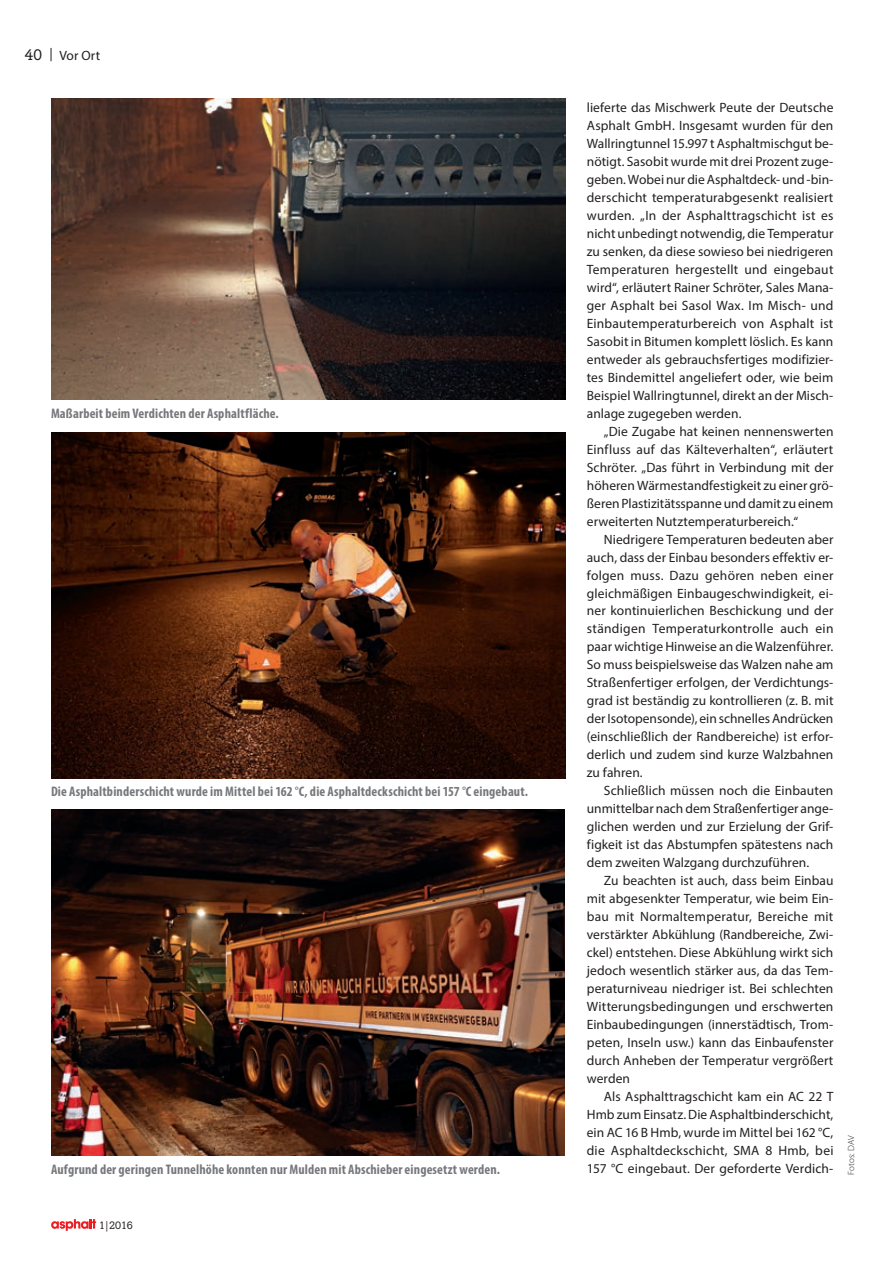
<style>
.page{position:relative;width:893px;height:1263px;background:#fff}
.page>*{position:absolute;margin:0;border:0;box-sizing:border-box;transform-origin:0 0}
.t1{font:300 15px "Calvert";color:#231f20}
.t2{font:700 condensed 13.8px "Myriad Pro";letter-spacing:.01em;color:#76787b}
.t3{font:13.5px/18px "Myriad Pro";letter-spacing:.005em;color:#231f20;text-align:justify}
.t4{font:300 10.5px "Calvert";color:#231f20}
.t5{font:300 9px "Myriad Pro";letter-spacing:.005em;color:#231f20}
</style>
<div class="page">
<svg style="left:51px;top:48px;width:1px;height:13px"></svg>
<svg style="left:51px;top:1219px;width:45px;height:12px"></svg>
<img style="left:51px;top:99px;width:515px;height:301px">
<img style="left:51px;top:433px;width:515px;height:345px">
<img style="left:51px;top:809px;width:514px;height:347px">
<p class="t1" style="left:25px;top:46px;width:19px">40</p>
<p class="t3" style="left:60px;top:46px;width:42px">Vor Ort</p>
<p class="t2" style="left:51px;top:404px;width:229px">Maßarbeit beim Verdichten der Asphaltfläche.</p>
<p class="t2" style="left:51px;top:782px;width:478px">Die Asphaltbinderschicht wurde im Mittel bei 162 °C, die Asphaltdeckschicht bei 157 °C eingebaut.</p>
<p class="t2" style="left:51px;top:1160px;width:451px">Aufgrund der geringen Tunnelhöhe konnten nur Mulden mit Abschieber eingesetzt werden.</p>
<p class="t4" style="left:99px;top:1219px;width:35px">1|2016</p>
<p class="t3" style="left:587px;top:98px;width:248px">lieferte das Mischwerk Peute der Deutsche Asphalt GmbH. Insgesamt wurden für den Wallringtunnel 15.997 t Asphaltmischgut be&shy;nötigt. Sasobit wurde mit drei Prozent zuge&shy;geben. Wobei nur die Asphaltdeck- und -bin&shy;derschicht temperaturabgesenkt realisiert wurden. „In der Asphalttragschicht ist es nicht unbedingt notwendig, die Temperatur zu senken, da diese sowieso bei niedrigeren Temperaturen hergestellt und eingebaut wird“, erläutert Rainer Schröter, Sales Mana&shy;ger Asphalt bei Sasol Wax. Im Misch- und Einbautemperaturbereich von Asphalt ist Sasobit in Bitumen komplett löslich. Es kann entweder als gebrauchsfertiges modifizier&shy;tes Bindemittel angeliefert oder, wie beim Beispiel Wallringtunnel, direkt an der Misch&shy;anlage zugegeben werden.</p>
<p class="t3" style="left:587px;top:422px;width:248px;text-indent:17px">„Die Zugabe hat keinen nennenswerten Einfluss auf das Kälteverhalten“, erläutert Schröter. „Das führt in Verbindung mit der höheren Wärmestandfestigkeit zu einer grö&shy;ßeren Plastizitätsspanne und damit zu einem erweiterten Nutztemperaturbereich.“</p>
<p class="t3" style="left:587px;top:530px;width:248px;text-indent:17px">Niedrigere Temperaturen bedeuten aber auch, dass der Einbau besonders effektiv er&shy;folgen muss. Dazu gehören neben einer gleichmäßigen Einbaugeschwindigkeit, ei&shy;ner kontinuierlichen Beschickung und der ständigen Temperaturkontrolle auch ein paar wichtige Hinweise an die Walzenführer.<br>So muss beispielsweise das Walzen nahe am Straßenfertiger erfolgen, der Verdichtungs&shy;grad ist beständig zu kontrollieren (z. B. mit der Isotopensonde), ein schnelles Andrücken (einschließlich der Randbereiche) ist erfor&shy;derlich und zudem sind kurze Walzbahnen zu fahren.</p>
<p class="t3" style="left:587px;top:782px;width:248px;text-indent:17px">Schließlich müssen noch die Einbauten unmittelbar nach dem Straßenfertiger ange&shy;glichen werden und zur Erzielung der Grif&shy;figkeit ist das Abstumpfen spätestens nach dem zweiten Walzgang durchzuführen.</p>
<p class="t3" style="left:587px;top:872px;width:248px;text-indent:17px">Zu beachten ist auch, dass beim Einbau mit abgesenkter Temperatur, wie beim Ein&shy;bau mit Normaltemperatur, Bereiche mit verstärkter Abkühlung (Randbereiche, Zwi&shy;ckel) entstehen. Diese Abkühlung wirkt sich jedoch wesentlich stärker aus, da das Tem&shy;peraturniveau niedriger ist. Bei schlechten Witterungsbedingungen und erschwerten Einbaubedingungen (innerstädtisch, Trom&shy;peten, Inseln usw.) kann das Einbaufenster durch Anheben der Temperatur vergrößert werden</p>
<p class="t3" style="left:587px;top:1088px;width:248px;text-indent:17px">Als Asphalttragschicht kam ein AC 22 T Hmb zum Einsatz. Die Asphaltbinderschicht, ein AC 16 B Hmb, wurde im Mittel bei 162 °C, die Asphaltdeckschicht, SMA 8 Hmb, bei 157 °C eingebaut. Der geforderte Verdich-</p>
<p class="t5" style="left:846px;top:1175px;width:41px;rotate:-90deg">Fotos: DAV</p>
</div>
